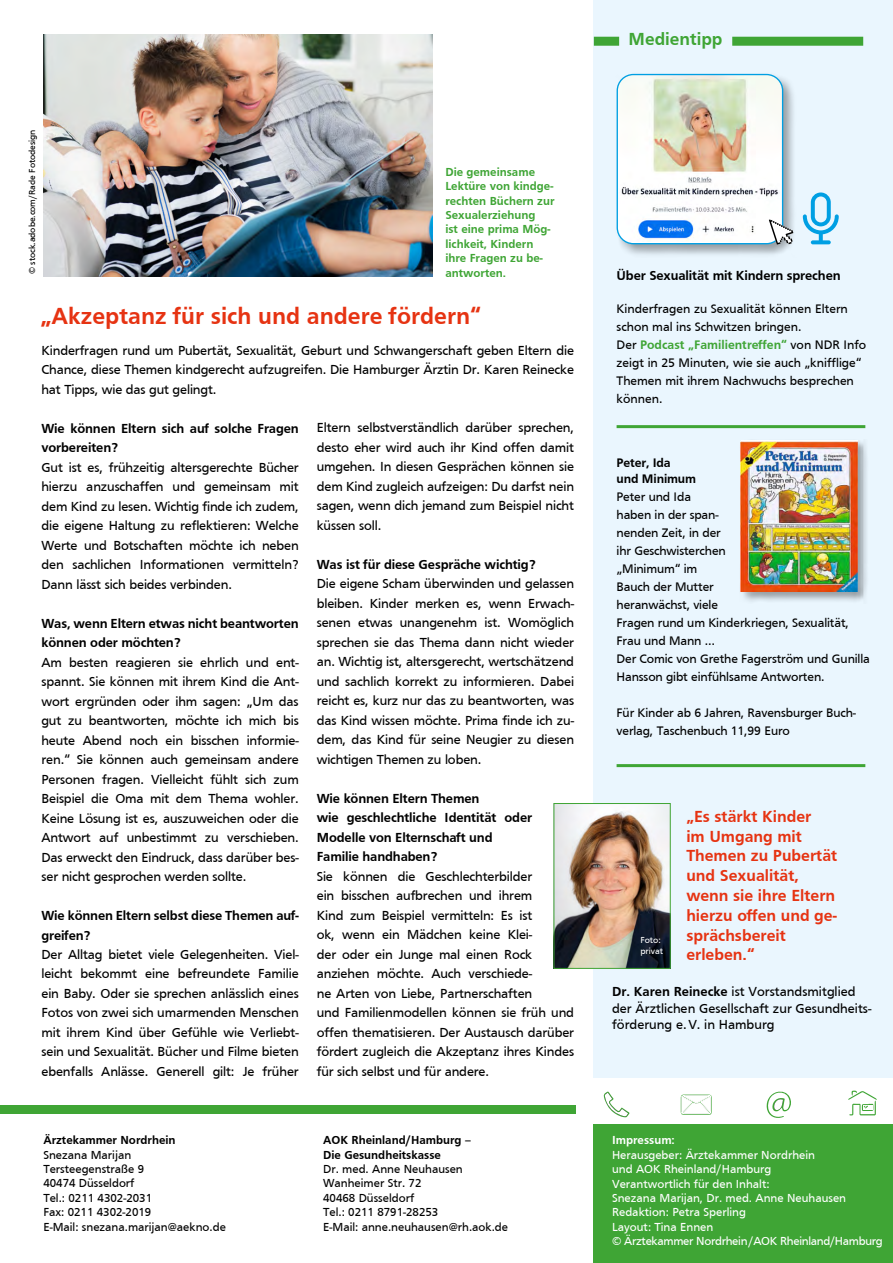
<style>
.page{position:relative;width:893px;height:1263px;background:#fff}
.page>*{position:absolute;margin:0;border:0;box-sizing:border-box;transform-origin:0 0}
.t1{font:700 24px "Frutiger";color:#e63312}
.t2{font:700 18px "Frutiger";color:#3fa535}
.t3{font:700 16.5px/19.8px "Frutiger";color:#e63312}
.t4{font:13.5px/19.5px "Frutiger";letter-spacing:-.01em;color:#000;text-align:justify}
.t5{font:700 13.5px/19.5px "Frutiger";letter-spacing:-.01em;color:#000}
.t6{font:12.75px/18px "Frutiger";letter-spacing:-.01em;color:#000}
.t7{font:700 12.75px/15.3px "Frutiger";letter-spacing:-.01em;color:#000}
.t8{font:12px/14.4px "Frutiger";color:#000}
.t9{font:12px/14.4px "Frutiger";color:#fff}
.t10{font:700 12px/14.4px "Frutiger";color:#3fa535}
.t11{font:700 12px/14.4px "Frutiger";color:#000}
.t12{font:700 12px "Frutiger";color:#fff}
.t13{font:9px "Frutiger";letter-spacing:-.01em;color:#000}
.t14{font:9px/10.8px "Frutiger";color:#fff}
.s1{font-weight:700;color:#3fa535}
.s2{font-weight:700}
</style>
<div class="page">
<div style="left:1px;top:1105px;width:575px;height:8px;background:#3fa535"></div>
<svg style="left:604px;top:1091px;width:26px;height:26px"></svg>
<svg style="left:848px;top:1090px;width:29px;height:25px"></svg>
<div style="left:594px;top:1124px;width:299px;height:139px;background:#3fa535"></div>
<svg style="left:680px;top:1094px;width:32px;height:21px"></svg>
<svg style="left:766px;top:1091px;width:25px;height:27px"></svg>
<div style="left:593px;top:0;width:300px;height:1076px;background:#eaf6fe"></div>
<hr style="left:617px;top:425px;width:248px;height:3px;background:#3fa535">
<hr style="left:617px;top:764px;width:248px;height:3px;background:#3fa535">
<div style="left:732px;top:37px;width:131px;height:9px;background:#3fa535"></div>
<div style="left:594px;top:37px;width:25px;height:9px;background:#3fa535"></div>
<img style="left:555px;top:805px;width:114px;height:162px">
<div style="left:553px;top:803px;width:118px;height:166px;border:1px solid #3fa535"></div>
<div style="left:615px;top:72px;width:182px;height:186px;background:#000;opacity:.35"></div>
<img style="left:618px;top:75px;width:165px;height:167px">
<div style="left:617px;top:74px;width:166px;height:170px;border:1px solid #009fe3;border-radius:16px"></div>
<div style="left:739px;top:439px;width:130px;height:164px;background:#000;opacity:.35"></div>
<img style="left:741px;top:442px;width:116px;height:149px">
<svg style="left:769px;top:219px;width:24px;height:26px"></svg>
<img style="left:43px;top:34px;width:389px;height:243px">
<svg style="left:803px;top:192px;width:36px;height:52px"></svg>
<p class="t13" style="left:27px;top:274px;width:146px;rotate:-90deg">© stock.adobe.com/Racle Fotodesign</p>
<p class="t10" style="left:445px;top:164px;width:111px">Die gemeinsame<br>Lektüre von kindge&shy;rechten Büchern zur<br>Sexualerziehung<br>ist eine prima Mög&shy;lichkeit, Kindern ihre Fragen zu be-</p>
<p class="t10" style="left:445px;top:265px;width:62px">antworten.</p>
<h1 class="t1" style="left:40px;top:302px;width:442px">„Akzeptanz für sich und andere fördern“</h1>
<p class="t4" style="left:41px;top:340px;width:534px">Kinderfragen rund um Pubertät, Sexualität, Geburt und Schwangerschaft geben Eltern die Chance, diese Themen kindgerecht aufzugreifen. Die Hamburger Ärztin Dr. Karen Reinecke hat Tipps, wie das gut gelingt.</p>
<p class="t5" style="left:41px;top:418px;width:259px">Wie können Eltern sich auf solche Fragen vorbereiten?</p>
<p class="t4" style="left:41px;top:457px;width:259px">Gut ist es, frühzeitig altersgerechte Bücher hierzu anzuschaffen und gemeinsam mit dem Kind zu lesen. Wichtig finde ich zudem, die eigene Haltung zu reflektieren: Welche Werte und Botschaften möchte ich neben den sachlichen Informationen vermitteln?<br>Dann lässt sich beides verbinden.</p>
<p class="t5" style="left:41px;top:613px;width:259px">Was, wenn Eltern etwas nicht beantworten können oder möchten?</p>
<p class="t4" style="left:41px;top:652px;width:259px">Am besten reagieren sie ehrlich und ent&shy;spannt. Sie können mit ihrem Kind die Ant&shy;wort ergründen oder ihm sagen: „Um das gut zu beantworten, möchte ich mich bis heute Abend noch ein bisschen informie&shy;ren.“ Sie können auch gemeinsam andere Personen fragen. Vielleicht fühlt sich zum Beispiel die Oma mit dem Thema wohler.<br>Keine Lösung ist es, auszuweichen oder die Antwort auf unbestimmt zu verschieben.<br>Das erweckt den Eindruck, dass darüber bes&shy;ser nicht gesprochen werden sollte.</p>
<p class="t5" style="left:41px;top:905px;width:259px">Wie können Eltern selbst diese Themen auf&shy;greifen?</p>
<p class="t4" style="left:41px;top:944px;width:259px">Der Alltag bietet viele Gelegenheiten. Viel&shy;leicht bekommt eine befreundete Familie ein Baby. Oder sie sprechen anlässlich eines Fotos von zwei sich umarmenden Menschen mit ihrem Kind über Gefühle wie Verliebt&shy;sein und Sexualität. Bücher und Filme bieten ebenfalls Anlässe. Generell gilt: Je früher</p>
<p class="t4" style="left:317px;top:418px;width:259px">Eltern selbstverständlich darüber sprechen, desto eher wird auch ihr Kind offen damit umgehen. In diesen Gesprächen können sie dem Kind zugleich aufzeigen: Du darfst nein sagen, wenn dich jemand zum Beispiel nicht küssen soll.</p>
<p class="t5" style="left:317px;top:554px;width:220px">Was ist für diese Gespräche wichtig?</p>
<p class="t4" style="left:317px;top:574px;width:259px">Die eigene Scham überwinden und gelassen bleiben. Kinder merken es, wenn Erwach&shy;senen etwas unangenehm ist. Womöglich sprechen sie das Thema dann nicht wieder an. Wichtig ist, altersgerecht, wertschätzend und sachlich korrekt zu informieren. Dabei reicht es, kurz nur das zu beantworten, was das Kind wissen möchte. Prima finde ich zu&shy;dem, das Kind für seine Neugier zu diesen wichtigen Themen zu loben.</p>
<p class="t5" style="left:317px;top:788px;width:217px">Wie können Eltern Themen<br>wie geschlechtliche Identität oder<br>Modelle von Elternschaft und<br>Familie handhaben?</p>
<p class="t4" style="left:317px;top:866px;width:259px;text-align:left">Sie können die Geschlechterbilder<br>ein bisschen aufbrechen und ihrem<br>Kind zum Beispiel vermitteln: Es ist<br>ok, wenn ein Mädchen keine Klei-<br>der oder ein Junge mal einen Rock anziehen möchte. Auch verschiede-<br>ne Arten von Liebe, Partnerschaften<br>und Familienmodellen können sie früh und offen thematisieren. Der Austausch darüber fördert zugleich die Akzeptanz ihres Kindes für sich selbst und für andere.</p>
<p class="t11" style="left:43px;top:1133px;width:134px">Ärztekammer Nordrhein</p>
<p class="t8" style="left:43px;top:1147px;width:184px">Snezana Marijan<br>Tersteegenstraße 9<br>40474 Düsseldorf<br>Tel.: 0211 4302-2031<br>Fax: 0211 4302-2019<br>E-Mail: snezana.marijan@aekno.de</p>
<p class="t11" style="left:323px;top:1133px;width:150px">AOK Rheinland/Hamburg –<br>Die Gesundheitskasse</p>
<p class="t8" style="left:323px;top:1161px;width:187px">Dr. med. Anne Neuhausen<br>Wanheimer Str. 72<br>40468 Düsseldorf<br>Tel.: 0211 8791-28253<br>E-Mail: anne.neuhausen@rh.aok.de</p>
<h2 class="t2" style="left:629px;top:29px;width:95px">Medientipp</h2>
<p class="t5" style="left:617px;top:265px;width:226px">Über Sexualität mit Kindern sprechen</p>
<p class="t6" style="left:617px;top:300px;width:251px">Kinderfragen zu Sexualität können Eltern schon mal ins Schwitzen bringen.<br>Der <span class="s1">Podcast „Familientreffen“</span> von NDR Info zeigt in 25 Minuten, wie sie auch „knifflige“ Themen mit ihrem Nachwuchs besprechen können.</p>
<p class="t7" style="left:617px;top:455px;width:81px">Peter, Ida<br>und Minimum</p>
<p class="t6" style="left:617px;top:487px;width:255px">Peter und Ida<br>haben in der span-<br>nenden Zeit, in der<br>ihr Geschwisterchen<br>„Minimum“ im<br>Bauch der Mutter<br>heranwächst, viele<br>Fragen rund um Kinderkriegen, Sexualität,<br>Frau und Mann …<br>Der Comic von Grethe Fagerström und Gunilla<br>Hansson gibt einfühlsame Antworten.</p>
<p class="t6" style="left:617px;top:703px;width:241px">Für Kinder ab 6 Jahren, Ravensburger Buch&shy;verlag, Taschenbuch 11,99 Euro</p>
<p class="t14" style="left:640px;top:934px;width:24px">Foto: privat</p>
<p class="t3" style="left:686px;top:806px;width:152px">„Es stärkt Kinder<br>im Umgang mit<br>Themen zu Pubertät und Sexualität, wenn sie ihre Eltern hierzu offen und ge&shy;sprächsbereit erleben.“</p>
<p class="t4" style="left:612px;top:983px;width:261px;line-height:16.2px;text-align:left"><span class="s2">Dr. Karen Reinecke</span> ist Vorstandsmitglied der Ärztlichen Gesellschaft zur Gesundheits&shy;förderung e.V. in Hamburg</p>
<p class="t12" style="left:612px;top:1133px;width:64px">Impressum:</p>
<p class="t9" style="left:612px;top:1147px;width:272px">Herausgeber: Ärztekammer Nordrhein<br>und AOK Rheinland/Hamburg<br>Verantwortlich für den Inhalt:<br>Snezana Marijan, Dr. med. Anne Neuhausen Redaktion: Petra Sperling<br>Layout: Tina Ennen<br>© Ärztekammer Nordrhein/AOK Rheinland/Hamburg</p>
</div>
